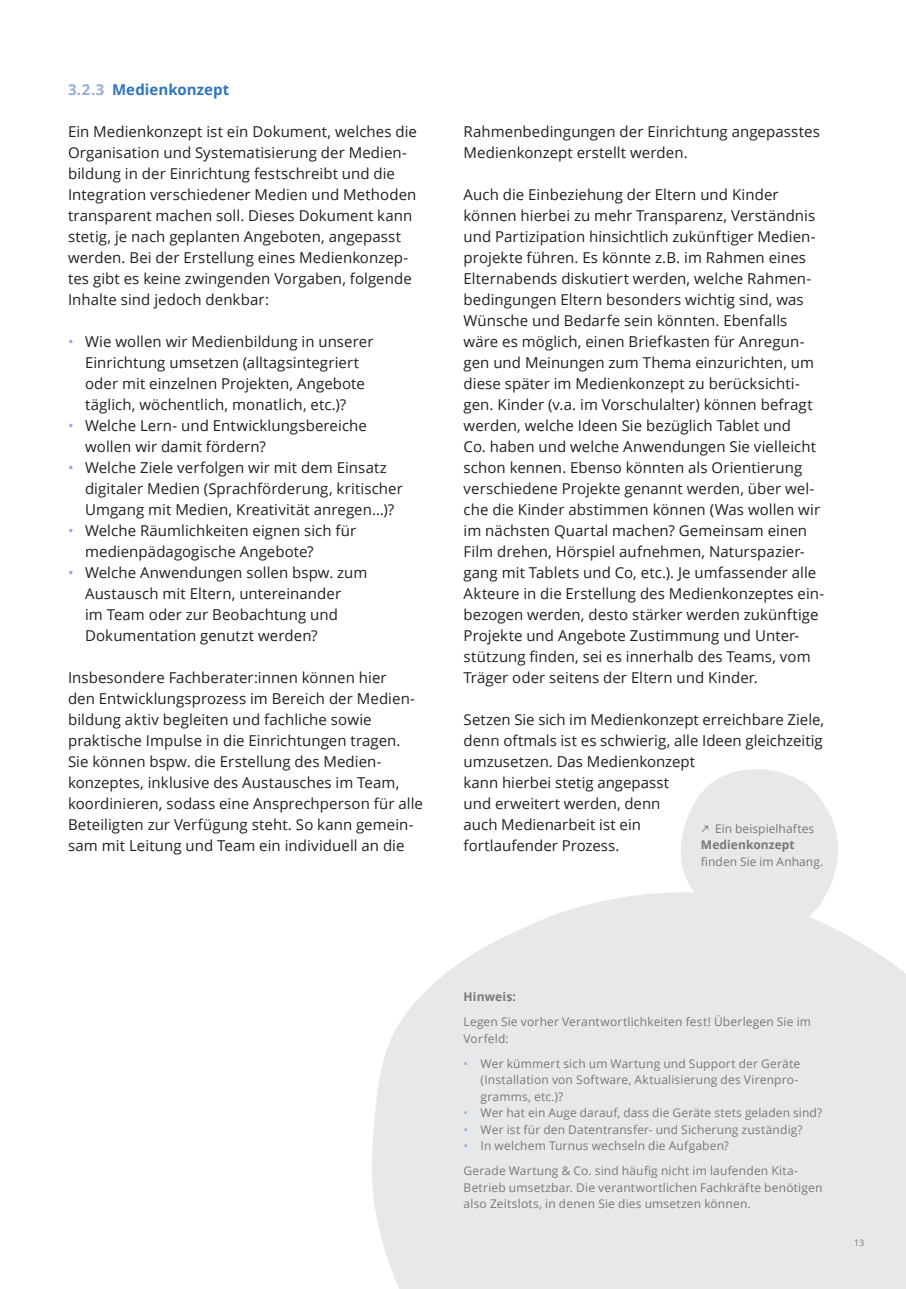
<style>
.page{position:relative;width:906px;height:1289px;background:#fff}
.page>*{position:absolute;margin:0;border:0;box-sizing:border-box;transform-origin:0 0}
.Fließtext{font:15px/21px "Open Sans";letter-spacing:.005em;color:#231f20}
.t1{font:700 15px "Open Sans";letter-spacing:.005em;color:#2e76bc}
.Hinweis{font:12px/16.5px "Open Sans";letter-spacing:.015em;color:#76787b}
.Hinweis-2{font:700 12px "Open Sans";letter-spacing:.015em;color:#76787b}
.t2{font:9px "Open Sans";color:#76787b}
.s1{color:#96add8}
.s2{font-weight:700}
</style>
<div class="page">
<svg style="left:372px;top:892px;width:534px;height:396px;background:#e9eaeb"></svg>
<svg style="left:679px;top:769px;width:161px;height:158px"></svg>
<p class="t1" style="left:68px;top:79px;width:163px"><span class="s1">3.2.3</span> Medienkonzept</p>
<p class="Fließtext" style="left:68px;top:120px;width:350px">Ein Medienkonzept ist ein Dokument, welches die Organisation und Systematisierung der Medien&shy;bildung in der Einrichtung festschreibt und die Integration verschiedener Medien und Methoden transparent machen soll. Dieses Dokument kann stetig, je nach geplanten Angeboten, angepasst werden. Bei der Erstellung eines Medienkonzep&shy;tes gibt es keine zwingenden Vorgaben, folgende Inhalte sind jedoch denkbar:</p>
<p class="Fließtext" style="left:85px;top:330px;width:290px;text-indent:-17px"><span class="s1">•</span> Wie wollen wir Medienbildung in unserer Einrichtung umsetzen (alltagsintegriert oder mit einzelnen Projekten, Angebote täglich, wöchentlich, monatlich, etc.)?</p>
<p class="Fließtext" style="left:85px;top:414px;width:283px;text-indent:-17px"><span class="s1">•</span> Welche Lern- und Entwicklungsbereiche wollen wir damit fördern?</p>
<p class="Fließtext" style="left:85px;top:456px;width:319px;text-indent:-17px"><span class="s1">•</span> Welche Ziele verfolgen wir mit dem Einsatz digitaler Medien (Sprachförderung, kritischer<br>Umgang mit Medien, Kreativität anregen…)?</p>
<p class="Fließtext" style="left:85px;top:519px;width:273px;text-indent:-17px"><span class="s1">•</span> Welche Räumlichkeiten eignen sich für medienpädagogische Angebote?</p>
<p class="Fließtext" style="left:85px;top:561px;width:284px;text-indent:-17px"><span class="s1">•</span> Welche Anwendungen sollen bspw. zum Austausch mit Eltern, untereinander<br>im Team oder zur Beobachtung und Dokumentation genutzt werden?</p>
<p class="Fließtext" style="left:68px;top:666px;width:356px">Insbesondere Fachberater:innen können hier<br>den Entwicklungsprozess im Bereich der Medien&shy;bildung aktiv begleiten und fachliche sowie praktische Impulse in die Einrichtungen tragen.<br>Sie können bspw. die Erstellung des Medien&shy;konzeptes, inklusive des Austausches im Team, koordinieren, sodass eine Ansprechperson für alle Beteiligten zur Verfügung steht. So kann gemein&shy;sam mit Leitung und Team ein individuell an die</p>
<p class="Fließtext" style="left:463px;top:120px;width:358px">Rahmenbedingungen der Einrichtung angepasstes<br>Medienkonzept erstellt werden.</p>
<p class="Fließtext" style="left:463px;top:183px;width:362px">Auch die Einbeziehung der Eltern und Kinder können hierbei zu mehr Transparenz, Verständnis und Partizipation hinsichtlich zukünftiger Medien&shy;projekte führen. Es könnte z.B. im Rahmen eines Elternabends diskutiert werden, welche Rahmen&shy;bedingungen Eltern besonders wichtig sind, was Wünsche und Bedarfe sein könnten. Ebenfalls wäre es möglich, einen Briefkasten für Anregun&shy;gen und Meinungen zum Thema einzurichten, um diese später im Medienkonzept zu berücksichti&shy;gen. Kinder (v.a. im Vorschulalter) können befragt werden, welche Ideen Sie bezüglich Tablet und<br>Co. haben und welche Anwendungen Sie vielleicht schon kennen. Ebenso könnten als Orientierung verschiedene Projekte genannt werden, über wel&shy;che die Kinder abstimmen können (Was wollen wir im nächsten Quartal machen? Gemeinsam einen Film drehen, Hörspiel aufnehmen, Naturspazier&shy;gang mit Tablets und Co, etc.). Je umfassender alle Akteure in die Erstellung des Medienkonzeptes ein&shy;bezogen werden, desto stärker werden zukünftige Projekte und Angebote Zustimmung und Unter&shy;stützung finden, sei es innerhalb des Teams, vom Träger oder seitens der Eltern und Kinder.</p>
<p class="Fließtext" style="left:463px;top:708px;width:362px">Setzen Sie sich im Medienkonzept erreichbare Ziele, denn oftmals ist es schwierig, alle Ideen gleichzeitig umzusetzen. Das Medienkonzept<br>kann hierbei stetig angepasst<br>und erweitert werden, denn<br>auch Medienarbeit ist ein<br>fortlaufender Prozess.</p>
<p class="Hinweis" style="left:701px;top:819px;width:124px;text-indent:14px">Ein beispielhaftes<br><span class="s2">Medienkonzept </span>finden Sie im Anhang.</p>
<p class="Hinweis-2" style="left:463px;top:988px;width:54px">Hinweis:</p>
<p class="Hinweis" style="left:463px;top:1013px;width:349px">Legen Sie vorher Verantwortlichkeiten fest! Überlegen Sie im<br>Vorfeld:</p>
<p class="Hinweis" style="left:480px;top:1054px;width:321px;text-indent:-17px"><span class="s1">•</span> Wer kümmert sich um Wartung und Support der Geräte (Installation von Software, Aktualisierung des Virenpro&shy;gramms, etc.)?</p>
<p class="Hinweis" style="left:463px;top:1104px;width:360px"><span class="s1">•</span> Wer hat ein Auge darauf, dass die Geräte stets geladen sind?</p>
<p class="Hinweis" style="left:463px;top:1120px;width:340px"><span class="s1">•</span> Wer ist für den Datentransfer- und Sicherung zuständig?</p>
<p class="Hinweis" style="left:463px;top:1137px;width:267px"><span class="s1">•</span> In welchem Turnus wechseln die Aufgaben?</p>
<p class="Hinweis" style="left:463px;top:1162px;width:360px">Gerade Wartung &amp; Co. sind häufig nicht im laufenden Kita-<br>Betrieb umsetzbar. Die verantwortlichen Fachkräfte benötigen also Zeitslots, in denen Sie dies umsetzen können.</p>
<p class="t2" style="left:854px;top:1236px;width:12px">13</p>
</div>
